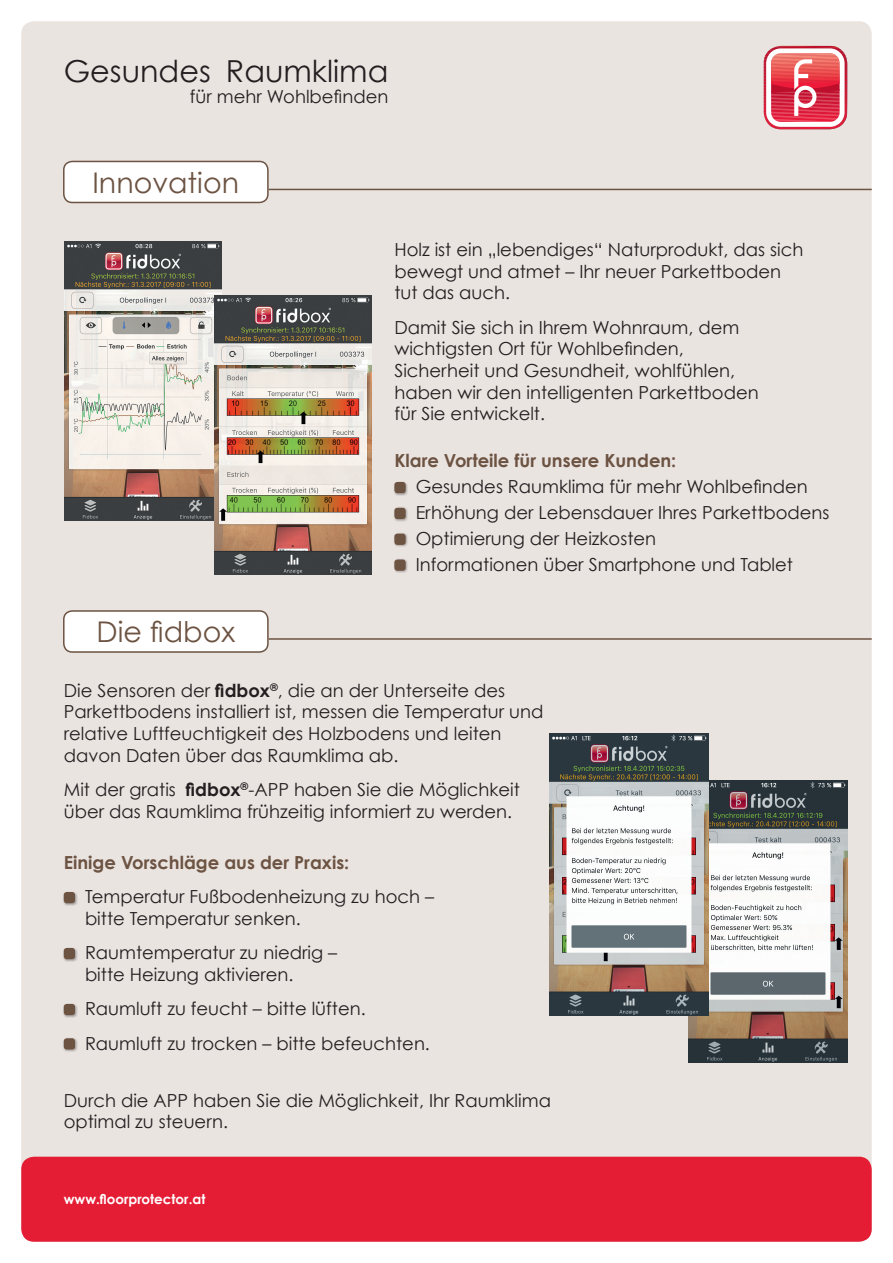
<style>
.page{position:relative;width:893px;height:1263px;background:#fff}
.page>*{position:absolute;margin:0;border:0;box-sizing:border-box;transform-origin:0 0}
.t1{font:30.3px "Century Gothic";color:#231f20}
.t2{font:28.5px "Century Gothic";color:#6c5342}
.t3{font:18px/21.6px "Century Gothic";color:#231f20}
.t4{font:700 18px "Century Gothic";color:#6c5342}
.t5{font:700 13.5px "Century Gothic";color:#fff}
.s1{font-weight:700}
</style>
<div class="page">
<div style="left:21px;top:21px;width:851px;height:1221px;background:#eae4e1;border-radius:13px"></div>
<div style="left:21px;top:1157px;width:851px;height:85px;background:#e41d35;border-radius:13px"></div>
<div style="left:393px;top:481px;width:15px;height:15px;background:#231f20;opacity:.35"></div>
<div style="left:394px;top:482px;width:12px;height:11px;background:#6c5342;border-radius:3px"></div>
<div style="left:393px;top:507px;width:15px;height:15px;background:#231f20;opacity:.35"></div>
<div style="left:394px;top:508px;width:12px;height:11px;background:#6c5342;border-radius:3px"></div>
<div style="left:393px;top:532px;width:15px;height:16px;background:#231f20;opacity:.35"></div>
<div style="left:394px;top:534px;width:12px;height:11px;background:#6c5342;border-radius:3px"></div>
<div style="left:393px;top:558px;width:15px;height:15px;background:#231f20;opacity:.35"></div>
<div style="left:394px;top:559px;width:12px;height:12px;background:#6c5342;border-radius:3px"></div>
<div style="left:63px;top:891px;width:15px;height:15px;background:#231f20;opacity:.35"></div>
<div style="left:64px;top:892px;width:11px;height:11px;background:#6c5342;border-radius:3px"></div>
<div style="left:63px;top:947px;width:15px;height:15px;background:#231f20;opacity:.35"></div>
<div style="left:64px;top:948px;width:11px;height:11px;background:#6c5342;border-radius:3px"></div>
<div style="left:63px;top:1003px;width:15px;height:15px;background:#231f20;opacity:.35"></div>
<div style="left:64px;top:1004px;width:11px;height:11px;background:#6c5342;border-radius:3px"></div>
<div style="left:63px;top:1037px;width:15px;height:15px;background:#231f20;opacity:.35"></div>
<div style="left:64px;top:1038px;width:11px;height:11px;background:#6c5342;border-radius:3px"></div>
<div style="left:64px;top:161px;width:204px;height:41px;background:#fff;border-radius:9px"></div>
<div style="left:63px;top:161px;width:206px;height:42px;border:2px solid #6c5342;border-radius:9px"></div>
<hr style="left:269px;top:189px;width:603px;height:1px;background:#6c5342">
<div style="left:64px;top:611px;width:204px;height:41px;background:#fff;border-radius:9px"></div>
<div style="left:63px;top:610px;width:206px;height:43px;border:2px solid #6c5342;border-radius:9px"></div>
<hr style="left:269px;top:638px;width:603px;height:2px;background:#6c5342">
<img style="left:64px;top:241px;width:157px;height:280px">
<svg style="left:764px;top:46px;width:83px;height:84px;background:#e6727e"></svg>
<img style="left:688px;top:781px;width:159px;height:282px">
<img style="left:214px;top:296px;width:157px;height:279px">
<img style="left:549px;top:733px;width:159px;height:282px">
<h1 class="t1" style="left:64px;top:52px;width:326px">Gesundes Raumklima</h1>
<p class="t3" style="left:190px;top:86px;width:200px">für mehr Wohlbefinden</p>
<h2 class="t2" style="left:93px;top:165px;width:148px">Innovation</h2>
<h2 class="t2" style="left:97px;top:614px;width:140px">Die fidbox</h2>
<p class="t3" style="left:394px;top:239px;width:410px">Holz ist ein „lebendiges“ Naturprodukt, das sich bewegt und atmet – Ihr neuer Parkettboden tut das auch.</p>
<p class="t3" style="left:394px;top:316px;width:366px">Damit Sie sich in Ihrem Wohnraum, dem wichtigsten Ort für Wohlbefinden, Sicherheit und Gesundheit, wohlfühlen, haben wir den intelligenten Parkettboden für Sie entwickelt.</p>
<p class="t4" style="left:394px;top:449px;width:283px">Klare Vorteile für unsere Kunden:</p>
<p class="t3" style="left:416px;top:473px;width:415px;line-height:25.8px">Gesundes Raumklima für mehr Wohlbefinden Erhöhung der Lebensdauer Ihres Parkettbodens Optimierung der Heizkosten<br>Informationen über Smartphone und Tablet</p>
<p class="t3" style="left:64px;top:679px;width:481px">Die Sensoren der <span class="s1">fidbox</span><sup>®</sup>, die an der Unterseite des Parkettbodens installiert ist, messen die Temperatur und relative Luftfeuchtigkeit des Holzbodens und leiten davon Daten über das Raumklima ab.</p>
<p class="t3" style="left:64px;top:778px;width:457px">Mit der gratis <span class="s1">fidbox</span><sup>®</sup>-APP haben Sie die Möglichkeit über das Raumklima frühzeitig informiert zu werden.</p>
<p class="t4" style="left:64px;top:851px;width:287px">Einige Vorschläge aus der Praxis:</p>
<p class="t3" style="left:85px;top:886px;width:351px">Temperatur Fußbodenheizung zu hoch – bitte Temperatur senken.</p>
<p class="t3" style="left:85px;top:942px;width:254px">Raumtemperatur zu niedrig – bitte Heizung aktivieren.</p>
<p class="t3" style="left:85px;top:991px;width:346px;line-height:34.3px">Raumluft zu feucht – bitte lüften.<br>Raumluft zu trocken – bitte befeuchten.</p>
<p class="t3" style="left:64px;top:1089px;width:489px">Durch die APP haben Sie die Möglichkeit, Ihr Raumklima optimal zu steuern.</p>
<p class="t5" style="left:64px;top:1190px;width:143px">www.floorprotector.at</p>
</div>
